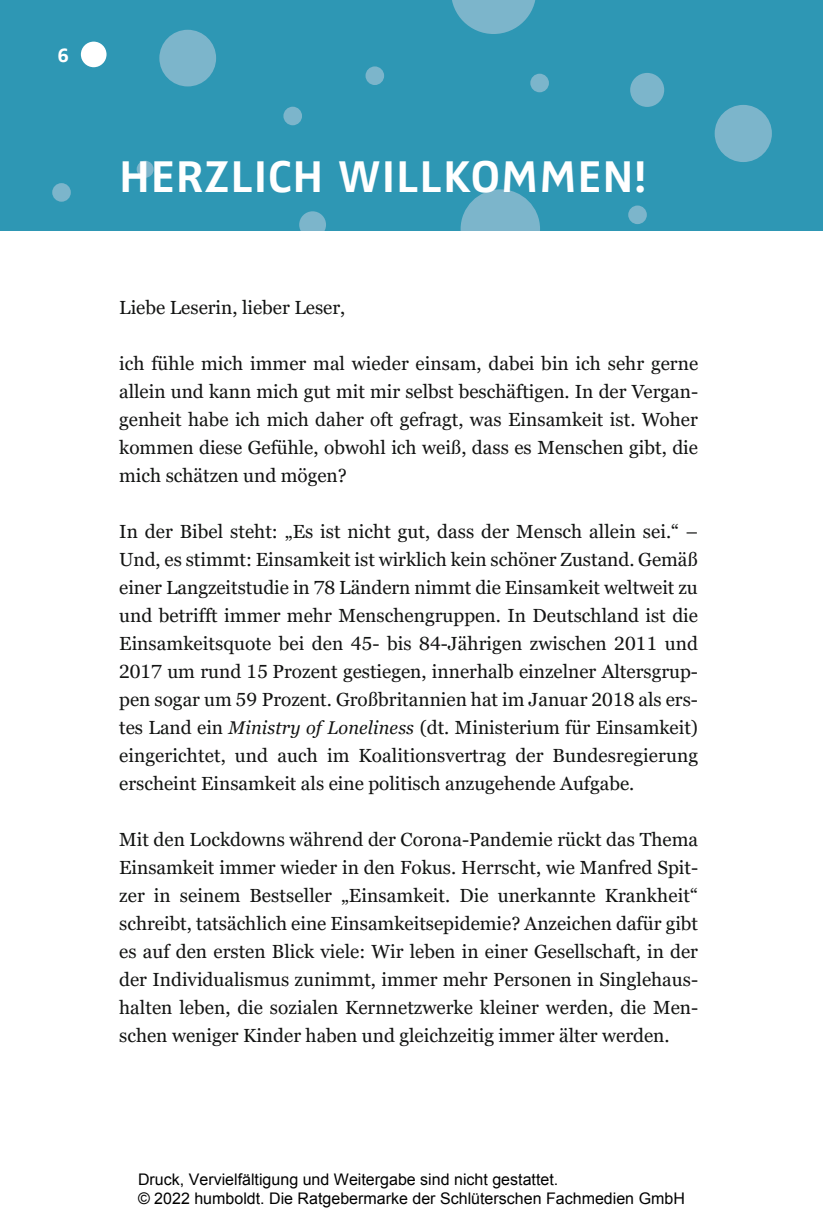
<style>
.page{position:relative;width:823px;height:1219px;background:#fff}
.page>*{position:absolute;margin:0;border:0;box-sizing:border-box;transform-origin:0 0}
.t1{font:700 46px "Zwo Pro";letter-spacing:.03em;color:#fff}
.t2{font:700 20.8px "Zwo Pro";color:#fff}
.t3{font:19px/28px "Georgia Pro";color:#131413;text-align:justify}
.t4{font:16px/19.2px "Arial";color:#000}
.s1{font-style:italic;font-size:18.4px}
</style>
<div class="page">
<div style="left:0;top:0;width:822px;height:230px;background:#2e97b4"></div>
<svg style="left:460px;top:189px;width:79px;height:41px"></svg>
<div style="left:137px;top:161px;width:17px;height:17px;background:#7cb5cb;border-radius:50%"></div>
<div style="left:365px;top:66px;width:19px;height:19px;background:#7cb5cb;border-radius:50%"></div>
<div style="left:283px;top:107px;width:19px;height:18px;background:#7cb5cb;border-radius:50%"></div>
<div style="left:628px;top:206px;width:18px;height:18px;background:#7cb5cb;border-radius:50%"></div>
<div style="left:52px;top:183px;width:19px;height:19px;background:#7cb5cb;border-radius:50%"></div>
<div style="left:530px;top:74px;width:18px;height:18px;background:#7cb5cb;border-radius:50%"></div>
<div style="left:629px;top:73px;width:34px;height:34px;background:#7cb5cb;border-radius:50%"></div>
<div style="left:714px;top:105px;width:57px;height:57px;background:#7cb5cb;border-radius:50%"></div>
<div style="left:159px;top:30px;width:57px;height:56px;background:#7cb5cb;border-radius:50%"></div>
<svg style="left:299px;top:211px;width:27px;height:19px"></svg>
<svg style="left:452px;top:0;width:84px;height:34px"></svg>
<div style="left:81px;top:42px;width:25px;height:25px;background:#fff;border-radius:50%"></div>
<p class="t2" style="left:58px;top:42px;width:13px">6</p>
<p class="t1" style="left:119px;top:149px;width:528px">HERZLICH WILLKOMMEN!</p>
<p class="t3" style="left:119px;top:294px;width:227px">Liebe Leserin, lieber Leser,</p>
<p class="t3" style="left:119px;top:350px;width:580px">ich fühle mich immer mal wieder einsam, dabei bin ich sehr gerne allein und kann mich gut mit mir selbst beschäftigen. In der Vergan&shy;genheit habe ich mich daher oft gefragt, was Einsamkeit ist. Woher kommen diese Gefühle, obwohl ich weiß, dass es Menschen gibt, die mich schätzen und mögen?</p>
<p class="t3" style="left:119px;top:518px;width:580px">In der Bibel steht: „Es ist nicht gut, dass der Mensch allein sei.“ – Und, es stimmt: Einsamkeit ist wirklich kein schöner Zustand. Gemäß einer Langzeitstudie in 78 Ländern nimmt die Einsamkeit weltweit zu und betrifft immer mehr Menschengruppen. In Deutschland ist die Einsamkeitsquote bei den 45- bis 84-Jährigen zwischen 2011 und 2017 um rund 15 Prozent gestiegen, innerhalb einzelner Altersgrup&shy;pen sogar um 59 Prozent. Großbritannien hat im Januar 2018 als ers&shy;tes Land ein <span class="s1">Ministry of Loneliness</span> (dt. Ministerium für Einsamkeit) eingerichtet, und auch im Koalitionsvertrag der Bundesregierung erscheint Einsamkeit als eine politisch anzugehende Aufgabe.</p>
<p class="t3" style="left:119px;top:826px;width:580px">Mit den Lockdowns während der Corona-Pandemie rückt das Thema Einsamkeit immer wieder in den Fokus. Herrscht, wie Manfred Spit&shy;zer in seinem Bestseller „Einsamkeit. Die unerkannte Krankheit“ schreibt, tatsächlich eine Einsamkeitsepidemie? Anzeichen dafür gibt es auf den ersten Blick viele: Wir leben in einer Gesellschaft, in der der Individualismus zunimmt, immer mehr Personen in Singlehaus&shy;halten leben, die sozialen Kernnetzwerke kleiner werden, die Men&shy;schen weniger Kinder haben und gleichzeitig immer älter werden.</p>
<p class="t4" style="left:138px;top:1170px;width:548px">Druck, Vervielfältigung und Weitergabe sind nicht gestattet.<br>© 2022 humboldt. Die Ratgebermarke der Schlüterschen Fachmedien GmbH</p>
</div>
